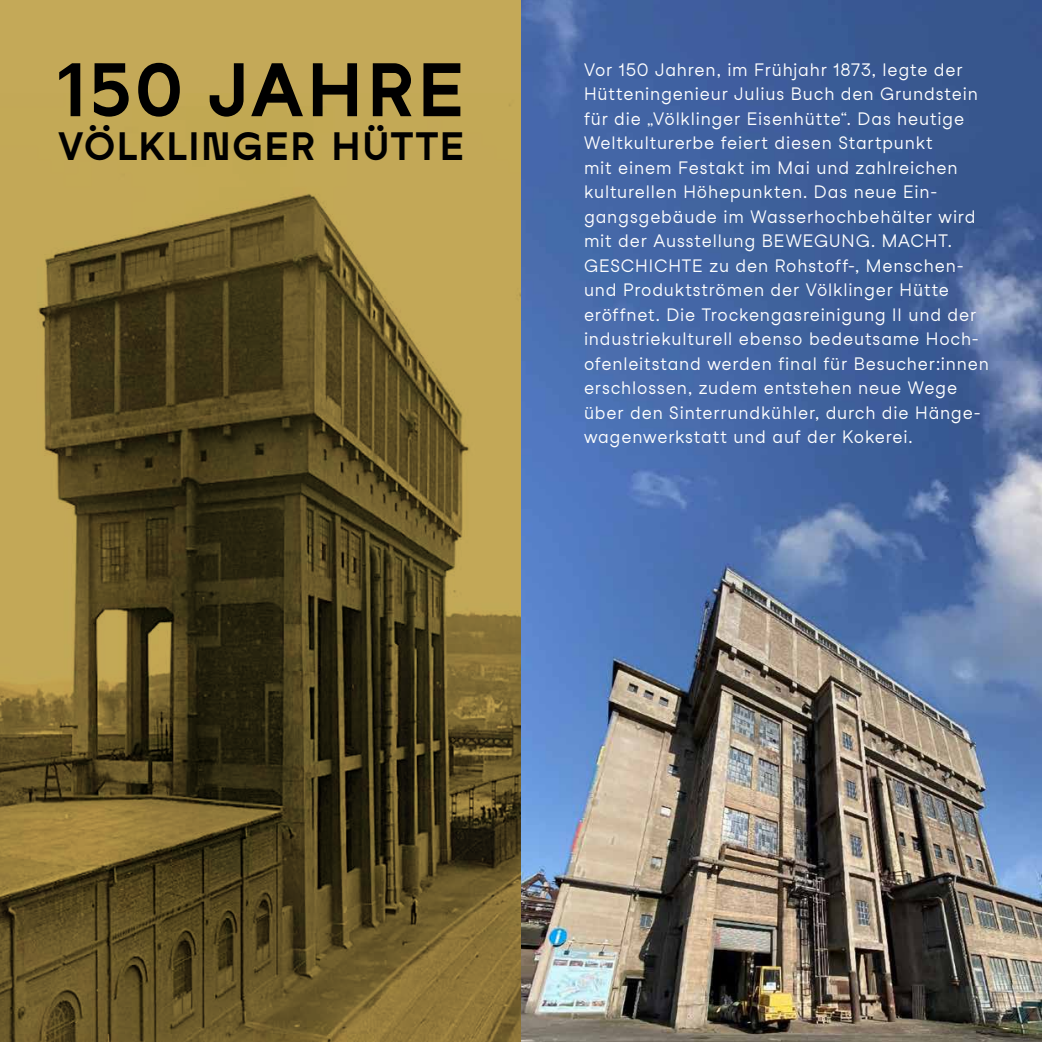
<style>
.page{position:relative;width:1042px;height:1042px;background:#fff}
.page>*{position:absolute;margin:0;border:0;box-sizing:border-box;transform-origin:0 0}
.t1{font:700 73.5px "Studio Feixen Edgy WVH";letter-spacing:.055em;color:#000}
.t2{font:700 38.5px "Studio Feixen Edgy WVH";letter-spacing:.04em;color:#000}
.t3{font:17.5px/24.5px "Studio Feixen Sans";letter-spacing:.05em;color:#fff}
</style>
<div class="page">
<img style="left:521px;top:0;width:521px;height:1042px">
<svg style="left:0;top:0;width:521px;height:1042px;background:#7a6833"></svg>
<h1 class="t1" style="left:58px;top:47px;width:407px">150 JAHRE</h1>
<h2 class="t2" style="left:58px;top:123px;width:407px">VÖLKLINGER HÜTTE</h2>
<p class="t3" style="left:584px;top:58px;width:406px">Vor 150 Jahren, im Frühjahr 1873, legte der Hütteningenieur Julius Buch den Grundstein für die „Völklinger Eisenhütte“. Das heutige Weltkulturerbe feiert diesen Startpunkt<br>mit einem Festakt im Mai und zahlreichen kulturellen Höhepunkten. Das neue Ein&shy;gangsgebäude im Wasserhochbehälter wird mit der Ausstellung BEWEGUNG. MACHT.<br>GESCHICHTE zu den Rohstoff-, Menschen&shy;und Produktströmen der Völklinger Hütte eröffnet. Die Trockengasreinigung II und der industriekulturell ebenso bedeutsame Hoch&shy;ofenleitstand werden final für Besucher:innen erschlossen, zudem entstehen neue Wege über den Sinterrundkühler, durch die Hänge&shy;wagenwerkstatt und auf der Kokerei.</p>
</div>
